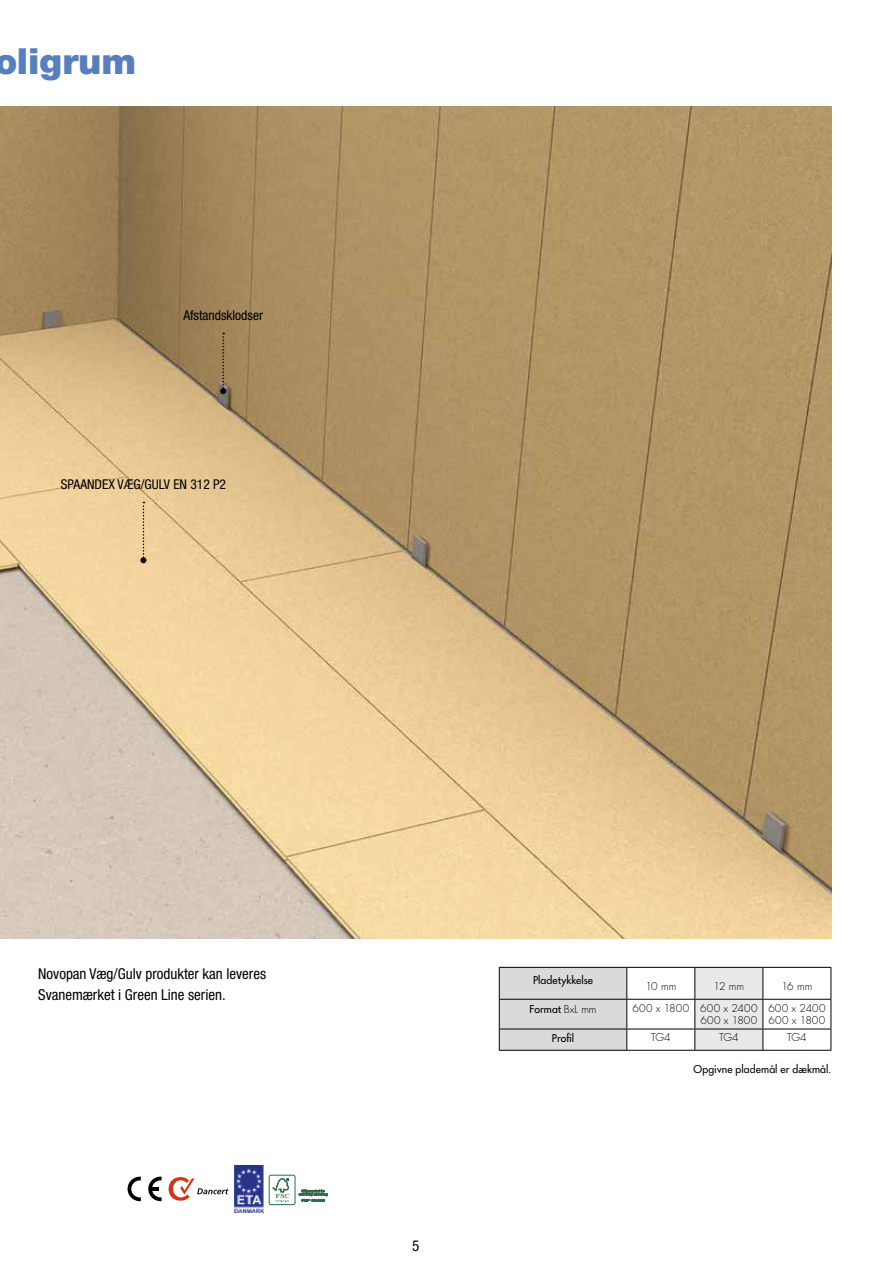
<style>
.page{position:relative;width:893px;height:1263px;background:#fff}
.page>*{position:absolute;margin:0;border:0;box-sizing:border-box;transform-origin:0 0}
.t1{font:900 36px "Helvetica Neue";color:#587ebe}
.t2{font:condensed 15px/21px "Helvetica Neue";color:#000}
.t3{font:condensed 13.5px "Helvetica Neue";color:#000}
.t4{font:300 10.5px/12px "CK Futura";letter-spacing:.005em;color:#000;text-align:right}
.t5{font:10.5px "CK Futura";letter-spacing:.01em;color:#000}
.s1{font-weight:300}
</style>
<div class="page">
<img style="left:0;top:106px;width:831px;height:832px">
<hr style="left:499px;top:1050px;width:128px;height:1px;background:#000">
<hr style="left:627px;top:1050px;width:68px;height:1px;background:#000">
<hr style="left:695px;top:1050px;width:68px;height:1px;background:#000">
<hr style="left:763px;top:1050px;width:68px;height:1px;background:#000">
<svg style="left:499px;top:967px;width:333px;height:83px"></svg>
<svg style="left:220px;top:333px;width:6px;height:61px"></svg>
<svg style="left:140px;top:502px;width:6px;height:61px"></svg>
<svg style="left:148px;top:1177px;width:14px;height:24px"></svg>
<hr style="left:149px;top:1187px;width:10px;height:4px;background:#000">
<svg style="left:128px;top:1177px;width:13px;height:24px"></svg>
<svg style="left:169px;top:1177px;width:59px;height:24px"></svg>
<img style="left:235px;top:1165px;width:28px;height:48px">
<div style="left:269px;top:1175px;width:26px;height:30px;border:1px solid #306a46;border-radius:2px"></div>
<svg style="left:272px;top:1178px;width:17px;height:24px"></svg>
<svg style="left:299px;top:1189px;width:28px;height:13px"></svg>
<h1 class="t1" style="left:-6px;top:40px;width:144px">oligrum</h1>
<p class="t3" style="left:183px;top:307px;width:81px">Afstandsklodser</p>
<p class="t3" style="left:61px;top:476px;width:167px">SPAANDEX VÆG/GULV EN 312 P2</p>
<p class="t2" style="left:38px;top:963px;width:229px">Novopan Væg/Gulv produkter kan leveres<br>Svanemærket i Green Line serien.</p>
<p class="t2" style="left:412px;top:1235px;width:9px">5</p>
<p class="t5" style="left:533px;top:973px;width:62px">Pladetykkelse</p>
<p class="t4" style="left:645px;top:980px;width:32px">10 mm</p>
<p class="t4" style="left:714px;top:980px;width:32px">12 mm</p>
<p class="t4" style="left:781px;top:980px;width:32px">16 mm</p>
<p class="t5" style="left:529px;top:1002px;width:69px">Format <span class="s1">BxL mm</span></p>
<p class="t4" style="left:632px;top:1002px;width:126px">600 x 1800 600 x 2400<br>600 x 1800</p>
<p class="t4" style="left:768px;top:1002px;width:59px;text-align:left">600 x 2400<br>600 x 1800</p>
<p class="t5" style="left:552px;top:1031px;width:24px">Profil</p>
<p class="t4" style="left:651px;top:1032px;width:21px">TG4</p>
<p class="t4" style="left:719px;top:1032px;width:21px">TG4</p>
<p class="t4" style="left:787px;top:1032px;width:21px">TG4</p>
<p class="t5" style="left:694px;top:1062px;width:139px">Opgivne plademål er dækmål.</p>
</div>
